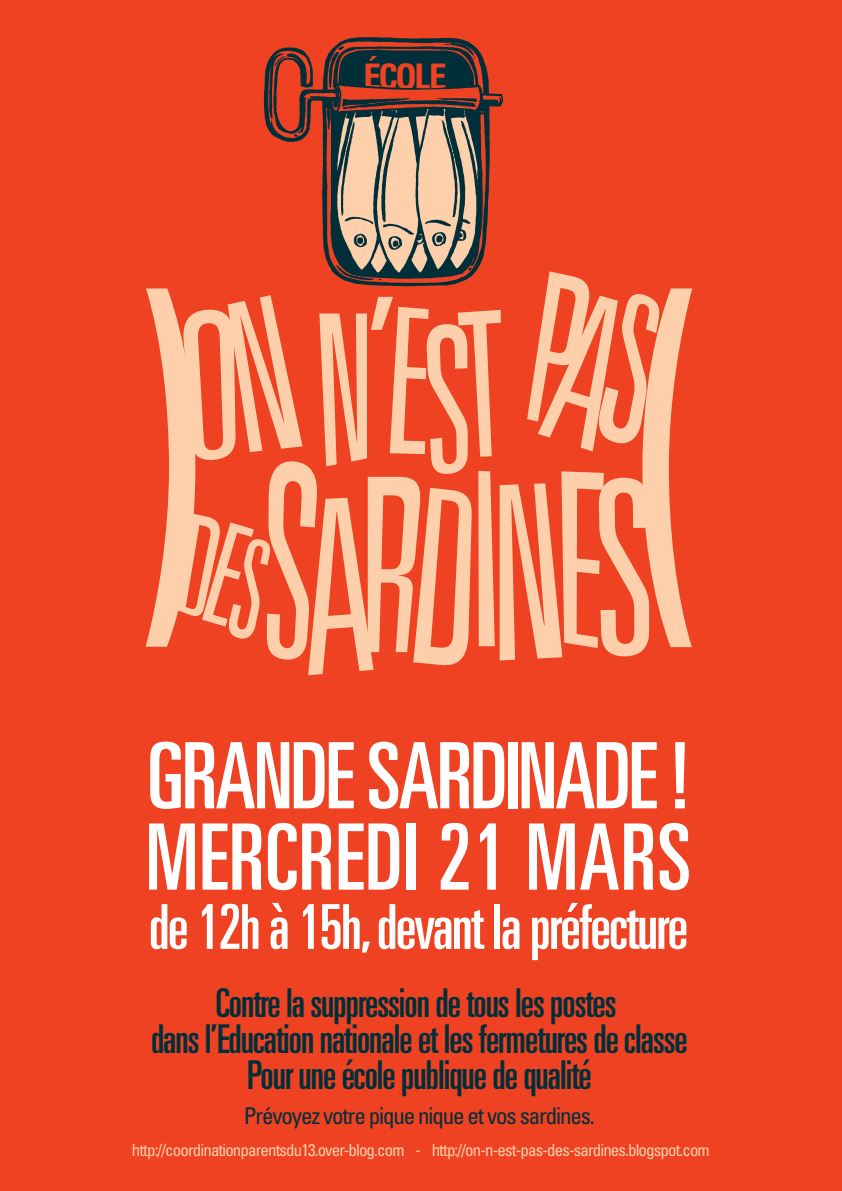
<style>
.page{position:relative;width:842px;height:1191px;background:#ef4222}
.page>*{position:absolute;margin:0;border:0;box-sizing:border-box;transform-origin:0 0}
.t1{font:ultra-condensed 91.7px/81.3px "Univers LT Std";letter-spacing:-.025em;color:#fff}
.t2{font:ultra-condensed 62px "Univers LT Std";letter-spacing:-.025em;color:#fff}
.t3{font:ultra-condensed 39.7px/35.8px "Univers LT Std";letter-spacing:-.025em;color:#012f39;text-align:center}
.t4{font:700 condensed 35.2px "Univers LT Std";letter-spacing:-.075em;color:#ef4222}
.t5{font:condensed 23px "Univers LT Std";letter-spacing:-.05em;color:#012f39}
.t6{font:condensed 16.9px "Univers LT Std";letter-spacing:-.05em;color:#fdd0ab}
</style>
<div class="page">
<svg style="left:146px;top:106px;width:546px;height:569px"></svg>
<svg style="left:264px;top:37px;width:240px;height:249px"></svg>
<svg style="left:338px;top:49px;width:136px;height:40px;background:#113037"></svg>
<p class="t4" style="left:364px;top:55px;width:85px">ÉCOLE</p>
<h1 class="t1" style="left:146px;top:734px;width:547px">GRANDE SARDINADE !<br>MERCREDI 21 MARS</h1>
<h2 class="t2" style="left:149px;top:891px;width:541px">de 12h à 15h, devant la préfecture</h2>
<p class="t3" style="left:151px;top:985px;width:538px">Contre la suppression de tous les postes<br>dans l’Education nationale et les fermetures de classe<br>Pour une école publique de qualité</p>
<p class="t5" style="left:244px;top:1101px;width:352px">Prévoyez votre pique nique et vos sardines.</p>
<p class="t6" style="left:132px;top:1138px;width:579px">http://coordinationparentsdu13.over-blog.com - http://on-n-est-pas-des-sardines.blogspot.com</p>
</div>
